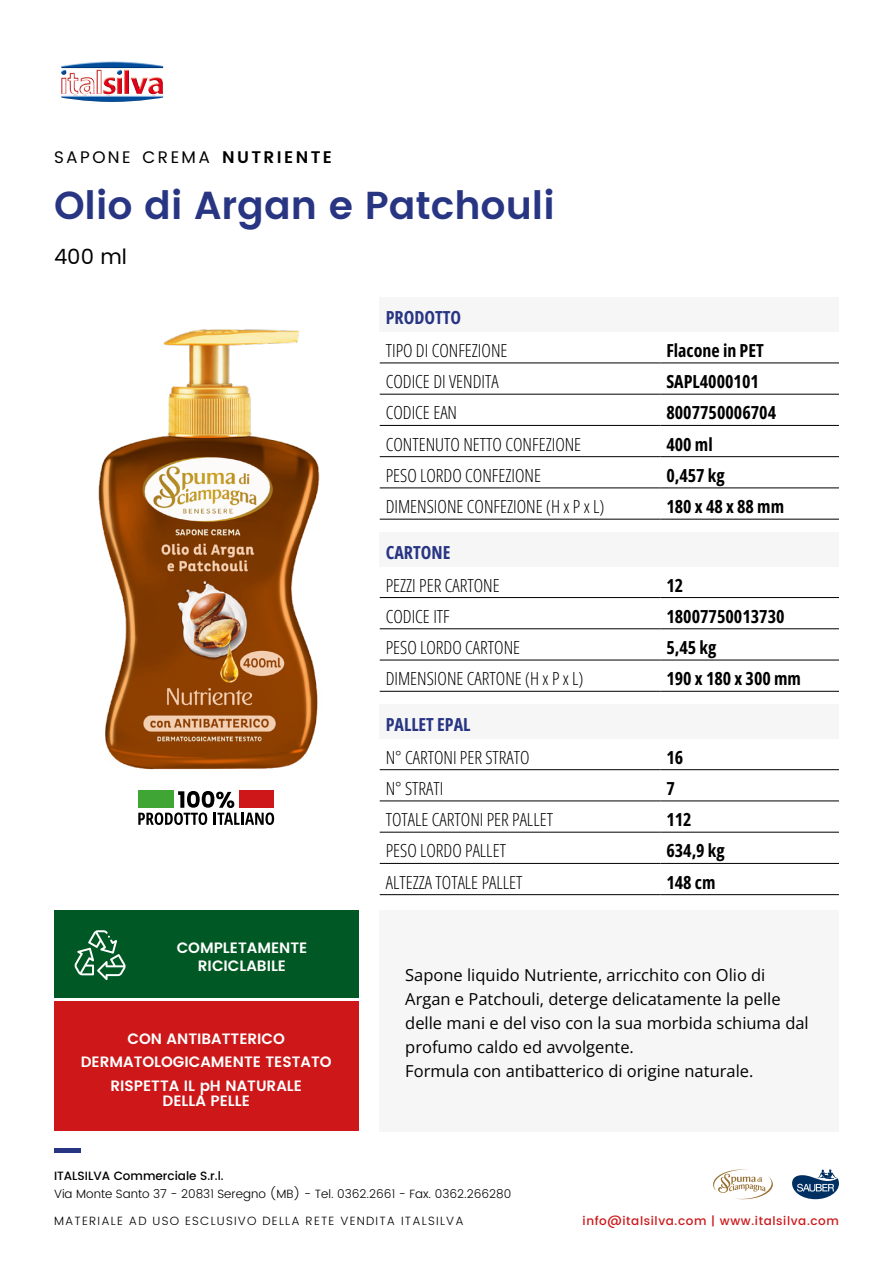
<style>
.page{position:relative;width:893px;height:1263px;background:#fff}
.page>*{position:absolute;margin:0;border:0;box-sizing:border-box;transform-origin:0 0}
.t1{font:600 39px "Poppins";color:#283583}
.t2{font:21px "Poppins";color:#000}
.t3{font:18px "Open Sans";color:#000}
.t4{font:18px "Open Sans";color:#283583}
.t5{font:16.8px "Poppins";letter-spacing:.145em;color:#000}
.t6{font:16.5px/24px "Open Sans";color:#000}
.t7{font:600 15px/23.5px "Poppins";color:#fff;text-align:center}
.t8{font:300 12px "Poppins";color:#000}
.t9{font:300 12px "Poppins";letter-spacing:.1em;color:#000}
.t10{font:500 12px "Poppins";letter-spacing:.05em;color:#cd1719}
.t11{font:500 12px "Poppins";color:#000}
.s1{font-weight:600}
</style>
<div class="page">
<hr style="left:54px;top:1148px;width:26px;height:4px;background:#283583">
<img style="left:61px;top:61px;width:102px;height:41px">
<svg style="left:792px;top:1169px;width:47px;height:30px"></svg>
<svg style="left:713px;top:1169px;width:60px;height:31px"></svg>
<div style="left:380px;top:910px;width:459px;height:221px;background:#f6f6f6"></div>
<img style="left:98px;top:329px;width:222px;height:441px">
<div style="left:380px;top:704px;width:459px;height:34px;background:#f6f6f6"></div>
<hr style="left:380px;top:769px;width:280px;height:1px;background:#000">
<hr style="left:660px;top:769px;width:179px;height:1px;background:#000">
<hr style="left:380px;top:801px;width:280px;height:1px;background:#000">
<hr style="left:660px;top:801px;width:179px;height:1px;background:#000">
<hr style="left:380px;top:832px;width:280px;height:1px;background:#000">
<hr style="left:660px;top:832px;width:179px;height:1px;background:#000">
<hr style="left:380px;top:863px;width:280px;height:1px;background:#000">
<hr style="left:660px;top:863px;width:179px;height:1px;background:#000">
<hr style="left:380px;top:894px;width:280px;height:1px;background:#000">
<hr style="left:660px;top:894px;width:179px;height:1px;background:#000">
<div style="left:380px;top:532px;width:459px;height:34px;background:#f6f6f6"></div>
<hr style="left:380px;top:597px;width:280px;height:1px;background:#000">
<hr style="left:660px;top:597px;width:179px;height:1px;background:#000">
<hr style="left:380px;top:628px;width:280px;height:1px;background:#000">
<hr style="left:660px;top:628px;width:179px;height:1px;background:#000">
<hr style="left:380px;top:660px;width:280px;height:1px;background:#000">
<hr style="left:660px;top:660px;width:179px;height:1px;background:#000">
<hr style="left:380px;top:691px;width:280px;height:1px;background:#000">
<hr style="left:660px;top:691px;width:179px;height:1px;background:#000">
<div style="left:380px;top:298px;width:459px;height:34px;background:#f6f6f6"></div>
<hr style="left:380px;top:363px;width:280px;height:1px;background:#000">
<hr style="left:660px;top:363px;width:179px;height:1px;background:#000">
<hr style="left:380px;top:394px;width:280px;height:1px;background:#000">
<hr style="left:660px;top:394px;width:179px;height:1px;background:#000">
<hr style="left:380px;top:425px;width:280px;height:1px;background:#000">
<hr style="left:660px;top:425px;width:179px;height:1px;background:#000">
<hr style="left:380px;top:456px;width:280px;height:1px;background:#000">
<hr style="left:660px;top:456px;width:179px;height:1px;background:#000">
<hr style="left:380px;top:488px;width:280px;height:1px;background:#000">
<hr style="left:660px;top:488px;width:179px;height:1px;background:#000">
<hr style="left:380px;top:519px;width:280px;height:1px;background:#000">
<hr style="left:660px;top:519px;width:179px;height:1px;background:#000">
<div style="left:54px;top:1001px;width:304px;height:130px;background:#cd1719"></div>
<div style="left:54px;top:910px;width:304px;height:87px;background:#005924"></div>
<svg style="left:74px;top:930px;width:52px;height:50px"></svg>
<svg style="left:138px;top:791px;width:136px;height:34px"></svg>
<p class="t5" style="left:54px;top:145px;width:280px">SAPONE CREMA <span class="s1">NUTRIENTE</span></p>
<h1 class="t1" style="left:54px;top:176px;width:502px">Olio di Argan e Patchouli</h1>
<p class="t2" style="left:54px;top:241px;width:74px">400 ml</p>
<p class="t4" style="left:386px;top:305px;width:77px">PRODOTTO</p>
<p class="t3" style="left:386px;top:338px;width:123px">TIPO DI CONFEZIONE</p>
<p class="t3" style="left:666px;top:338px;width:99px">Flacone in PET</p>
<p class="t3" style="left:386px;top:369px;width:114px">CODICE DI VENDITA</p>
<p class="t3" style="left:666px;top:369px;width:94px">SAPL4000101</p>
<p class="t3" style="left:386px;top:401px;width:73px">CODICE EAN</p>
<p class="t3" style="left:666px;top:401px;width:111px">8007750006704</p>
<p class="t3" style="left:386px;top:432px;width:197px">CONTENUTO NETTO CONFEZIONE</p>
<p class="t3" style="left:666px;top:432px;width:48px">400 ml</p>
<p class="t3" style="left:386px;top:463px;width:157px">PESO LORDO CONFEZIONE</p>
<p class="t3" style="left:666px;top:463px;width:60px">0,457 kg</p>
<p class="t3" style="left:386px;top:494px;width:220px">DIMENSIONE CONFEZIONE (H x P x L)</p>
<p class="t3" style="left:666px;top:494px;width:119px">180 x 48 x 88 mm</p>
<p class="t4" style="left:386px;top:540px;width:66px">CARTONE</p>
<p class="t3" style="left:386px;top:573px;width:115px">PEZZI PER CARTONE</p>
<p class="t3" style="left:666px;top:573px;width:18px">12</p>
<p class="t3" style="left:386px;top:604px;width:66px">CODICE ITF</p>
<p class="t3" style="left:666px;top:604px;width:120px">18007750013730</p>
<p class="t3" style="left:386px;top:635px;width:136px">PESO LORDO CARTONE</p>
<p class="t3" style="left:666px;top:635px;width:51px">5,45 kg</p>
<p class="t3" style="left:386px;top:666px;width:199px">DIMENSIONE CARTONE (H x P x L)</p>
<p class="t3" style="left:666px;top:666px;width:136px">190 x 180 x 300 mm</p>
<p class="t7" style="left:177px;top:939px;width:132px;line-height:18px">COMPLETAMENTE<br>RICICLABILE</p>
<p class="t7" style="left:81px;top:1027px;width:253px">CON ANTIBATTERICO<br>DERMATOLOGICAMENTE TESTATO<br>RISPETTA IL pH NATURALE</p>
<p class="t7" style="left:163px;top:1089px;width:89px">DELLA PELLE</p>
<p class="t4" style="left:386px;top:712px;width:86px">PALLET EPAL</p>
<p class="t3" style="left:386px;top:745px;width:145px">N° CARTONI PER STRATO</p>
<p class="t3" style="left:666px;top:745px;width:18px">16</p>
<p class="t3" style="left:386px;top:776px;width:59px">N° STRATI</p>
<p class="t3" style="left:666px;top:776px;width:10px">7</p>
<p class="t3" style="left:386px;top:807px;width:169px">TOTALE CARTONI PER PALLET</p>
<p class="t3" style="left:666px;top:807px;width:27px">112</p>
<p class="t3" style="left:386px;top:838px;width:122px">PESO LORDO PALLET</p>
<p class="t3" style="left:666px;top:838px;width:60px">634,9 kg</p>
<p class="t3" style="left:386px;top:870px;width:138px">ALTEZZA TOTALE PALLET</p>
<p class="t3" style="left:666px;top:870px;width:51px">148 cm</p>
<p class="t6" style="left:405px;top:963px;width:405px">Sapone liquido Nutriente, arricchito con Olio di Argan e Patchouli, deterge delicatamente la pelle delle mani e del viso con la sua morbida schiuma dal profumo caldo ed avvolgente.<br>Formula con antibatterico di origine naturale.</p>
<p class="t11" style="left:54px;top:1167px;width:171px">ITALSILVA Commerciale S.r.l.</p>
<p class="t8" style="left:54px;top:1185px;width:459px">Via Monte Santo 37 - 20831 Seregno (MB) - Tel. 0362.2661 - Fax. 0362.266280</p>
<p class="t9" style="left:54px;top:1212px;width:411px">MATERIALE AD USO ESCLUSIVO DELLA RETE VENDITA ITALSILVA</p>
<p class="t10" style="left:583px;top:1212px;width:258px">info@italsilva.com | www.italsilva.com</p>
</div>
